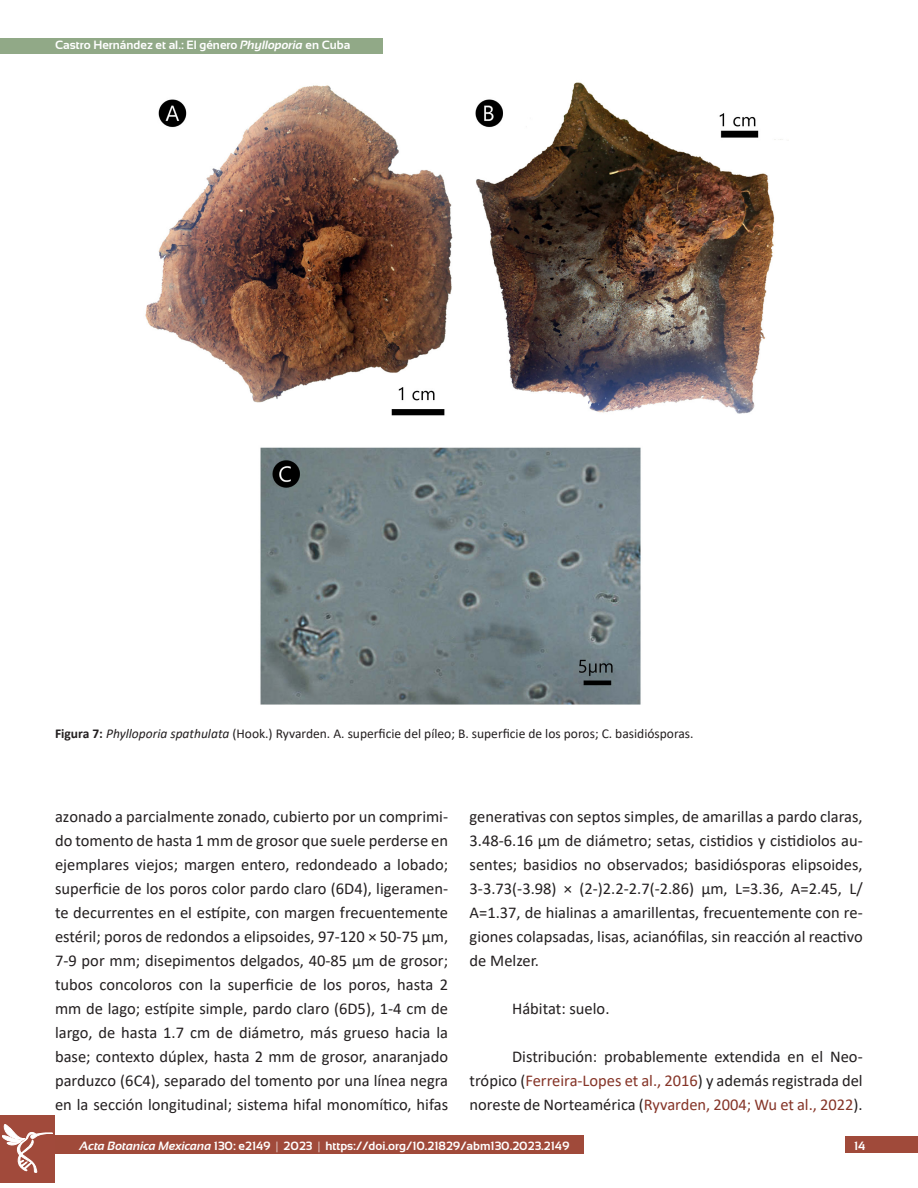
<style>
.page{position:relative;width:918px;height:1188px;background:#fff}
.page>*{position:absolute;margin:0;border:0;box-sizing:border-box;transform-origin:0 0}
.textobase{font:16.5px/24px "Calibri";color:#231f20;text-align:justify}
.piefigura{font:13.5px "Calibri";color:#231f20}
.t1{font:700 12px "Sansation";color:#fff}
.t2{font:italic 700 12px "Sansation";color:#fff}
.s1{font-style:italic}
.s2{font-weight:700}
.s3{color:#853427}
.s4{font-weight:300}
.s5{font-style:normal}
.s6{font-weight:300;font-style:normal}
</style>
<div class="page">
<div style="left:846px;top:1136px;width:72px;height:17px;background:#a04a3a"></div>
<div style="left:0;top:38px;width:382px;height:16px;background:#91a987"></div>
<div style="left:0;top:1135px;width:583px;height:19px;background:#a04a3a"></div>
<div style="left:0;top:1115px;width:55px;height:67px;background:#a14a3b"></div>
<svg style="left:2px;top:1124px;width:51px;height:49px"></svg>
<img style="left:145px;top:82px;width:638px;height:623px">
<p class="t1" style="left:55px;top:38px;width:297px">Castro Hernández et al.: El género <span class="s1">Phylloporia</span> en Cuba</p>
<p class="piefigura" style="left:55px;top:724px;width:640px"><span class="s2">Figura 7:</span> <span class="s1">Phylloporia spathulata</span> (Hook.) Ryvarden. A. superficie del píleo; B. superficie de los poros; C. basidiósporas.</p>
<p class="textobase" style="left:55px;top:804px;width:395px">azonado a parcialmente zonado, cubierto por un comprimi&shy;do tomento de hasta 1 mm de grosor que suele perderse en ejemplares viejos; margen entero, redondeado a lobado; superficie de los poros color pardo claro (6D4), ligeramen&shy;te decurrentes en el estípite, con margen frecuentemente estéril; poros de redondos a elipsoides, 97-120 × 50-75 µm, 7-9 por mm; disepimentos delgados, 40-85 µm de grosor; tubos concoloros con la superficie de los poros, hasta 2 mm de lago; estípite simple, pardo claro (6D5), 1-4 cm de largo, de hasta 1.7 cm de diámetro, más grueso hacia la base; contexto dúplex, hasta 2 mm de grosor, anaranjado parduzco (6C4), separado del tomento por una línea negra en la sección longitudinal; sistema hifal monomítico, hifas</p>
<p class="textobase" style="left:470px;top:804px;width:395px">generativas con septos simples, de amarillas a pardo claras, 3.48-6.16 µm de diámetro; setas, cistidios y cistidiolos au&shy;sentes; basidios no observados; basidiósporas elipsoides, 3-3.73(-3.98) × (2-)2.2-2.7(-2.86) µm, L=3.36, A=2.45, L/ A=1.37, de hialinas a amarillentas, frecuentemente con re&shy;giones colapsadas, lisas, acianófilas, sin reacción al reactivo de Melzer.</p>
<p class="textobase" style="left:512px;top:996px;width:99px">Hábitat: suelo.</p>
<p class="textobase" style="left:470px;top:1044px;width:395px;text-indent:43px">Distribución: probablemente extendida en el Neo&shy;trópico (<span class="s3">Ferreira-Lopes et al., 2016</span>) y además registrada del noreste de Norteamérica (<span class="s3">Ryvarden, 2004; Wu et al., 2022</span>).</p>
<p class="t1" style="left:193px;top:1134px;width:351px">128: e1924 <span class="s4">|</span> 2021 <span class="s4">|</span> https://doi.org/10.21829/abm128.2021.1924</p>
<p class="t1" style="left:58px;top:1138px;width:484px"><sup>Acta</sup> <sup>Botanica</sup> <sup>Mexicana</sup> 128: e1829 <span class="s4">|</span> 2021 <span class="s4">|</span> https://doi.org/10.21829/abm128.2021.18 9</p>
<p class="t1" style="left:326px;top:1138px;width:246px">https://doi.org/10.21829/abm130.2023.2130</p>
<p class="t1" style="left:256px;top:1138px;width:16px">30</p>
<p class="t1" style="left:284px;top:1138px;width:38px">2023 <span class="s4">|</span></p>
<p class="t1" style="left:555px;top:1139px;width:16px">49</p>
<p class="t2" style="left:56px;top:1138px;width:134px">Acta Botanic Mexicana</p>
<p class="t2" style="left:79px;top:1139px;width:201px">Acta Botanica Mexicana <span class="s5">130: e2149</span> <span class="s6">|</span></p>
<p class="t1" style="left:854px;top:1139px;width:13px">14</p>
</div>
